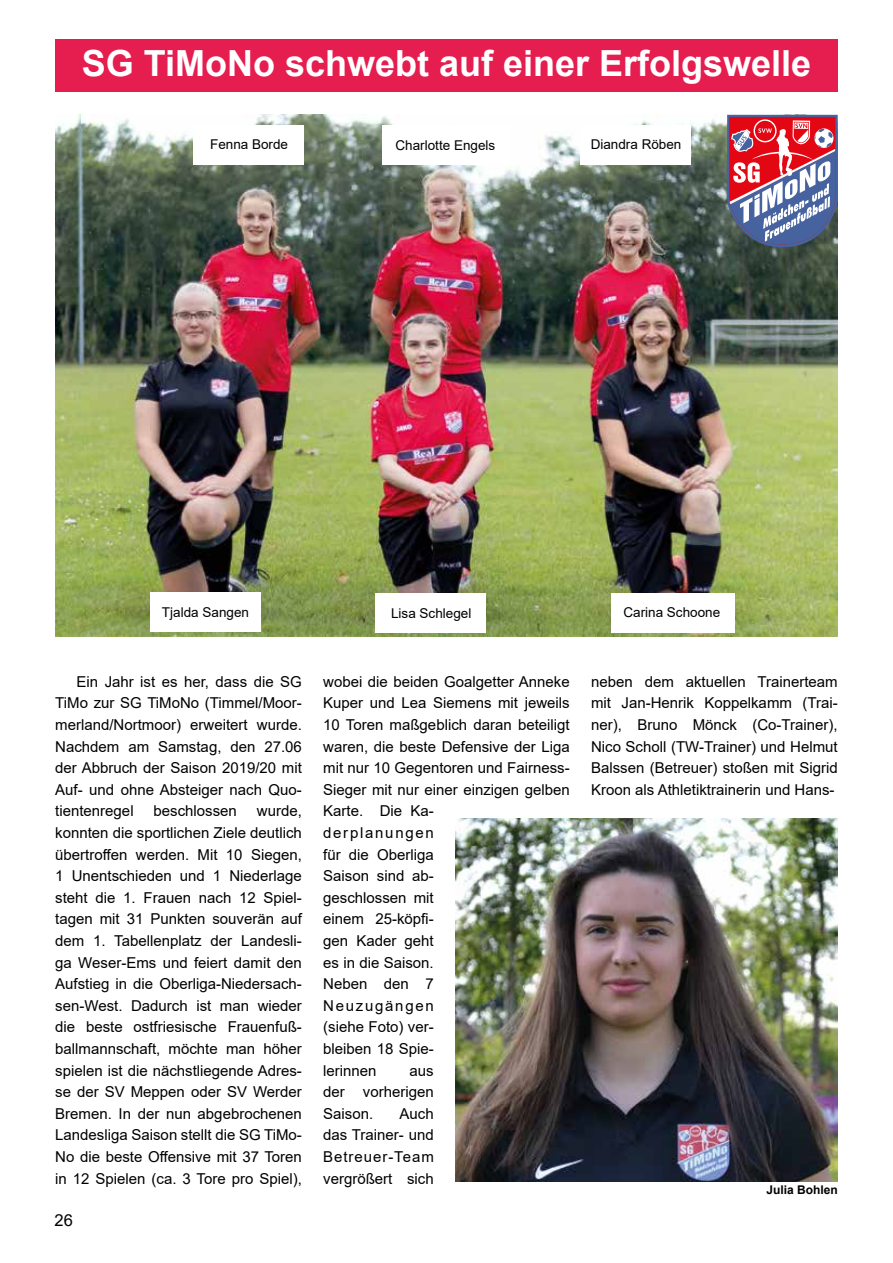
<style>
.page{position:relative;width:893px;height:1263px;background:#fff}
.page>*{position:absolute;margin:0;border:0;box-sizing:border-box;transform-origin:0 0}
.t1{font:700 36px "Arial";color:#fff}
.t2{font:16.5px "Arial";color:#000}
.t3{font:15px/21.6px "Arial";color:#000;text-align:justify}
.t4{font:13.5px "Arial";color:#000}
.t5{font:700 12px "Arial";color:#000}
</style>
<div class="page">
<img style="left:55px;top:115px;width:783px;height:521px">
<img style="left:455px;top:818px;width:383px;height:363px">
<div style="left:55px;top:39px;width:783px;height:52px;background:#e61d4f"></div>
<svg style="left:727px;top:115px;width:111px;height:132px"></svg>
<div style="left:193px;top:125px;width:111px;height:39px;background:#fff"></div>
<div style="left:611px;top:593px;width:124px;height:39px;background:#fff"></div>
<div style="left:580px;top:125px;width:111px;height:40px;background:#fff"></div>
<div style="left:376px;top:593px;width:110px;height:40px;background:#fff"></div>
<div style="left:383px;top:125px;width:127px;height:40px;background:#fff"></div>
<div style="left:150px;top:592px;width:110px;height:40px;background:#fff"></div>
<h1 class="t1" style="left:82px;top:38px;width:731px">SG TiMoNo schwebt auf einer Erfolgswelle</h1>
<p class="t4" style="left:210px;top:135px;width:80px">Fenna Borde</p>
<p class="t4" style="left:395px;top:136px;width:101px">Charlotte Engels</p>
<p class="t4" style="left:591px;top:135px;width:92px">Diandra Röben</p>
<p class="t4" style="left:162px;top:603px;width:89px">Tjalda Sangen</p>
<p class="t4" style="left:391px;top:604px;width:82px">Lisa Schlegel</p>
<p class="t3" style="left:55px;top:670px;width:248px;text-indent:21px">Ein Jahr ist es her, dass die SG TiMo zur SG TiMoNo (Timmel/Moor&shy;merland/Nortmoor) erweitert wurde.<br>Nachdem am Samstag, den 27.06 der Abbruch der Saison 2019/20 mit Auf- und ohne Absteiger nach Quo&shy;tientenregel</p>
<p class="t3" style="left:55px;top:800px;width:248px;text-indent:202px">wurde, konnten die sportlichen Ziele deutlich übertroffen werden. Mit 10 Siegen, 1 Unentschieden und 1 Niederlage steht die 1. Frauen nach 12 Spiel&shy;tagen mit 31 Punkten souverän auf dem 1. Tabellenplatz der Landesli&shy;ga Weser-Ems und feiert damit den Aufstieg in die Oberliga-Niedersach&shy;sen-West. Dadurch ist man wieder die beste ostfriesische Frauenfuß&shy;ballmannschaft, möchte man höher spielen ist die nächstliegende Adres&shy;se der SV Meppen oder SV Werder Bremen. In der nun abgebrochenen Landesliga Saison stellt die SG TiMo-No die beste Offensive mit 37 Toren in 12 Spielen (ca. 3 Tore pro Spiel),</p>
<p class="t3" style="left:154px;top:800px;width:85px">beschlossen</p>
<p class="t2" style="left:55px;top:1209px;width:20px">26</p>
<p class="t3" style="left:323px;top:670px;width:248px;text-align:left">wobei die beiden Goalgetter Anneke<br>Kuper und Lea Siemens mit jeweils<br>10 Toren maßgeblich daran beteiligt waren, die beste Defensive der Liga mit nur 10 Gegentoren und Fairness-<br>Sieger mit nur einer einzigen gelben<br>Karte. Die Ka-<br>derplanungen<br>für die Oberliga<br>Saison sind ab-<br>geschlossen mit<br>einem 25-köpfi-<br>gen Kader geht<br>es in die Saison.<br>Neben den 7<br>Neuzugängen<br>(siehe Foto) ver-<br>bleiben 18 Spie-<br>lerinnen</p>
<p class="t3" style="left:323px;top:1059px;width:112px;text-indent:86px">aus der vorherigen Saison.</p>
<p class="t3" style="left:323px;top:1102px;width:112px;text-indent:76px">Auch das Trainer- und Betreuer-Team vergrößert sich</p>
<p class="t4" style="left:623px;top:603px;width:98px">Carina Schoone</p>
<p class="t3" style="left:591px;top:670px;width:248px">neben dem aktuellen Trainerteam mit Jan-Henrik Koppelkamm (Trai&shy;ner), Bruno Mönck (Co-Trainer), Nico Scholl (TW-Trainer) und Helmut Balssen (Betreuer) stoßen mit Sigrid Kroon als Athletiktrainerin und Hans-</p>
<p class="t5" style="left:766px;top:1181px;width:73px">Julia Bohlen</p>
</div>
